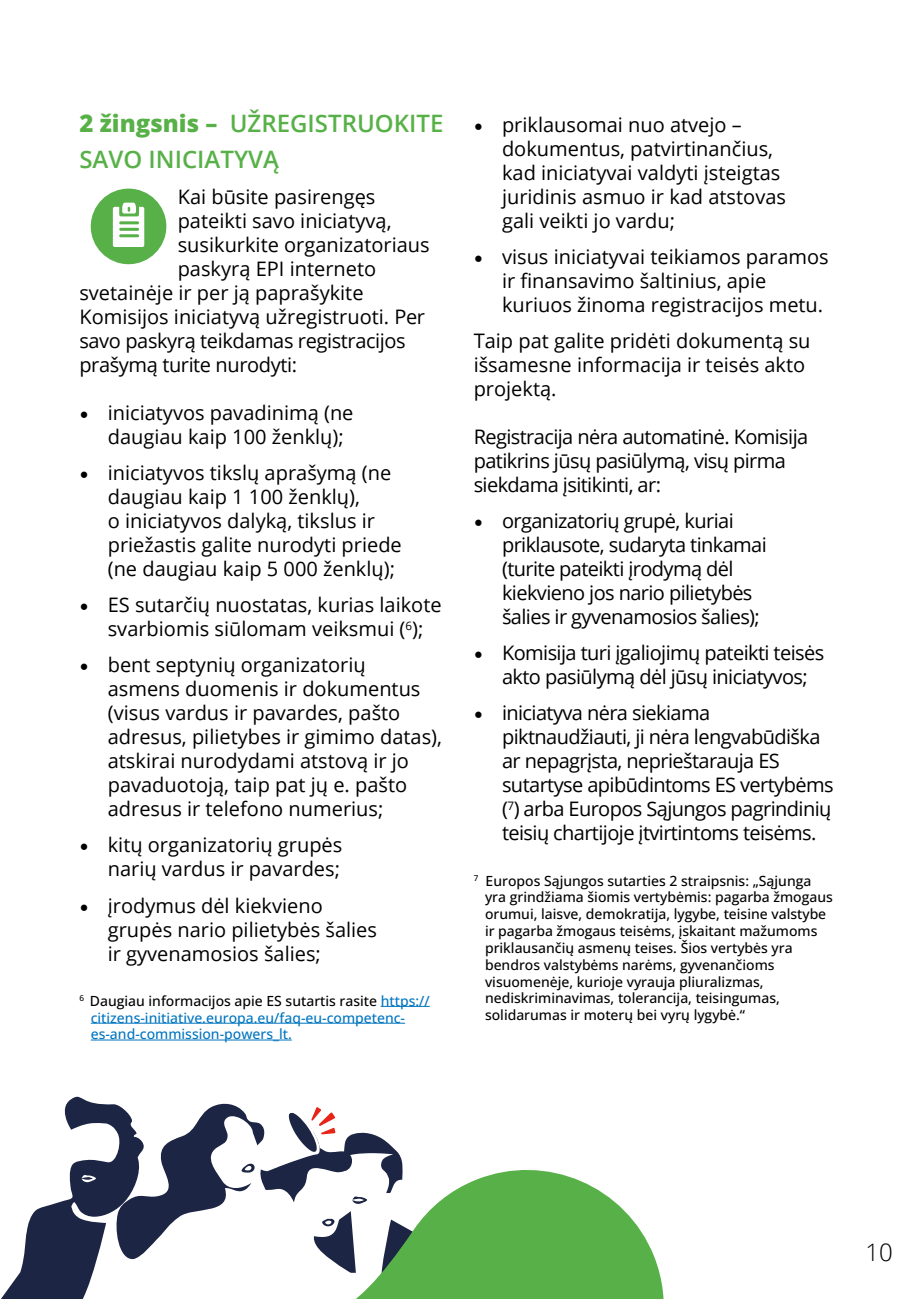
<style>
.page{position:relative;width:919px;height:1299px;background:#fff}
.page>*{position:absolute;margin:0;border:0;box-sizing:border-box;transform-origin:0 0}
.t1{font:600 24px/36px "Open Sans";color:#58b148}
.t2{font:300 24px "Open Sans";color:#000}
.t3{font:20px/24px "Open Sans";color:#000}
.t4{font:20px/24px "Open Sans";letter-spacing:-.03em;color:#000}
.t5{font:20px "Open Sans";letter-spacing:-.02em;color:#000}
.t6{font:500 14px/16.8px "Open Sans";color:#000}
.t7{font:500 14px/16.8px "Open Sans";color:#0075bf}
.s1{font-weight:800}
.s2{font-family:"Minion Pro";font-size:24px}
.s3{color:#000}
</style>
<div class="page">
<svg style="left:1px;top:1096px;width:396px;height:202px"></svg>
<svg style="left:194px;top:1151px;width:470px;height:147px"></svg>
<div style="left:91px;top:189px;width:75px;height:75px;background:#58b148;border-radius:50%"></div>
<svg style="left:113px;top:203px;width:31px;height:44px"></svg>
<hr style="left:381px;top:1005px;width:49px;height:1px;background:#0075bf">
<hr style="left:91px;top:1022px;width:314px;height:1px;background:#0075bf">
<hr style="left:91px;top:1039px;width:201px;height:1px;background:#0075bf">
<p class="t1" style="left:79px;top:105px;width:365px"><span class="s1">2 žingsnis –</span> UŽREGISTRUOKITE<br>SAVO INICIATYVĄ</p>
<p class="t3" style="left:178px;top:184px;width:199px">Kai būsite pasirengęs</p>
<p class="t3" style="left:178px;top:208px;width:215px">pateikti savo iniciatyvą,</p>
<p class="t3" style="left:178px;top:232px;width:253px">susikurkite organizatoriaus</p>
<p class="t3" style="left:178px;top:256px;width:200px">paskyrą EPI interneto</p>
<p class="t3" style="left:79px;top:280px;width:286px">svetainėje ir per ją paprašykite</p>
<p class="t3" style="left:79px;top:304px;width:347px">Komisijos iniciatyvą užregistruoti. Per</p>
<p class="t5" style="left:79px;top:327px;width:328px">savo paskyrą teikdamas registracijos</p>
<p class="t5" style="left:79px;top:351px;width:219px">prašymą turite nurodyti:</p>
<p class="t3" style="left:108px;top:400px;width:247px;text-indent:-28px"><span class="s2">•</span> iniciatyvos pavadinimą (ne daugiau kaip 100 ženklų);</p>
<p class="t3" style="left:108px;top:460px;width:295px;text-indent:-28px"><span class="s2">•</span> iniciatyvos tikslų aprašymą (ne daugiau kaip 1 100 ženklų),<br>o iniciatyvos dalyką, tikslus ir priežastis galite nurodyti priede (ne daugiau kaip 5 000 ženklų);</p>
<p class="t3" style="left:79px;top:592px;width:364px;text-align:center"><span class="s2">•</span> ES sutarčių nuostatas, kurias laikote svarbiomis siūlomam veiksmui (<sup>6</sup>);</p>
<p class="t3" style="left:108px;top:652px;width:336px;text-indent:-28px"><span class="s2">•</span> bent septynių organizatorių asmens duomenis ir dokumentus (visus vardus ir pavardes, pašto adresus, pilietybes ir gimimo datas), atskirai nurodydami atstovą ir jo pavaduotoją, taip pat jų e. pašto adresus ir telefono numerius;</p>
<p class="t3" style="left:79px;top:832px;width:264px;text-align:right"><span class="s2">•</span> kitų organizatorių grupės narių vardus ir pavardes;</p>
<p class="t3" style="left:108px;top:892px;width:271px;text-indent:-28px"><span class="s2">•</span> įrodymus dėl kiekvieno grupės nario pilietybės šalies ir gyvenamosios šalies;</p>
<p class="t7" style="left:91px;top:991px;width:340px;text-indent:-11px"><sup>6</sup> <span class="s3">Daugiau informacijos apie ES sutartis rasite</span> https:// citizens-initiative.europa.eu/faq-eu-competenc&shy;es-and-commission-powers_lt.</p>
<p class="t3" style="left:502px;top:112px;width:285px;text-indent:-28px"><span class="s2">•</span> priklausomai nuo atvejo – dokumentus, patvirtinančius, kad iniciatyvai valdyti įsteigtas juridinis asmuo ir kad atstovas gali veikti jo vardu;</p>
<p class="t3" style="left:502px;top:244px;width:328px;text-indent:-28px"><span class="s2">•</span> visus iniciatyvai teikiamos paramos ir finansavimo šaltinius, apie kuriuos žinoma registracijos metu.</p>
<p class="t3" style="left:473px;top:328px;width:338px">Taip pat galite pridėti dokumentą su išsamesne informacija ir teisės akto projektą.</p>
<p class="t4" style="left:473px;top:424px;width:336px">Registracija nėra automatinė. Komisija patikrins jūsų pasiūlymą, visų pirma siekdama įsitikinti, ar:</p>
<p class="t4" style="left:502px;top:508px;width:266px;text-indent:-28px"><span class="s2">•</span> organizatorių grupė, kuriai priklausote, sudaryta tinkamai (turite pateikti įrodymą dėl kiekvieno jos nario pilietybės šalies ir gyvenamosios šalies);</p>
<p class="t4" style="left:473px;top:640px;width:352px;text-align:center"><span class="s2">•</span> Komisija turi įgaliojimų pateikti teisės akto pasiūlymą dėl jūsų iniciatyvos;</p>
<p class="t4" style="left:502px;top:700px;width:333px;text-indent:-28px"><span class="s2">•</span> iniciatyva nėra siekiama piktnaudžiauti, ji nėra lengvabūdiška ar nepagrįsta, neprieštarauja ES sutartyse apibūdintoms ES vertybėms (<sup>7</sup>) arba Europos Sąjungos pagrindinių teisių chartijoje įtvirtintoms teisėms.</p>
<p class="t6" style="left:485px;top:871px;width:349px;text-indent:-11px"><sup>7</sup> Europos Sąjungos sutarties 2 straipsnis: „Sąjunga yra grindžiama šiomis vertybėmis: pagarba žmogaus orumui, laisve, demokratija, lygybe, teisine valstybe ir pagarba žmogaus teisėms, įskaitant mažumoms priklausančių asmenų teises. Šios vertybės yra bendros valstybėms narėms, gyvenančioms visuomenėje, kurioje vyrauja pliuralizmas, nediskriminavimas, tolerancija, teisingumas, solidarumas ir moterų bei vyrų lygybė.“</p>
<p class="t2" style="left:865px;top:1235px;width:29px">10</p>
</div>
